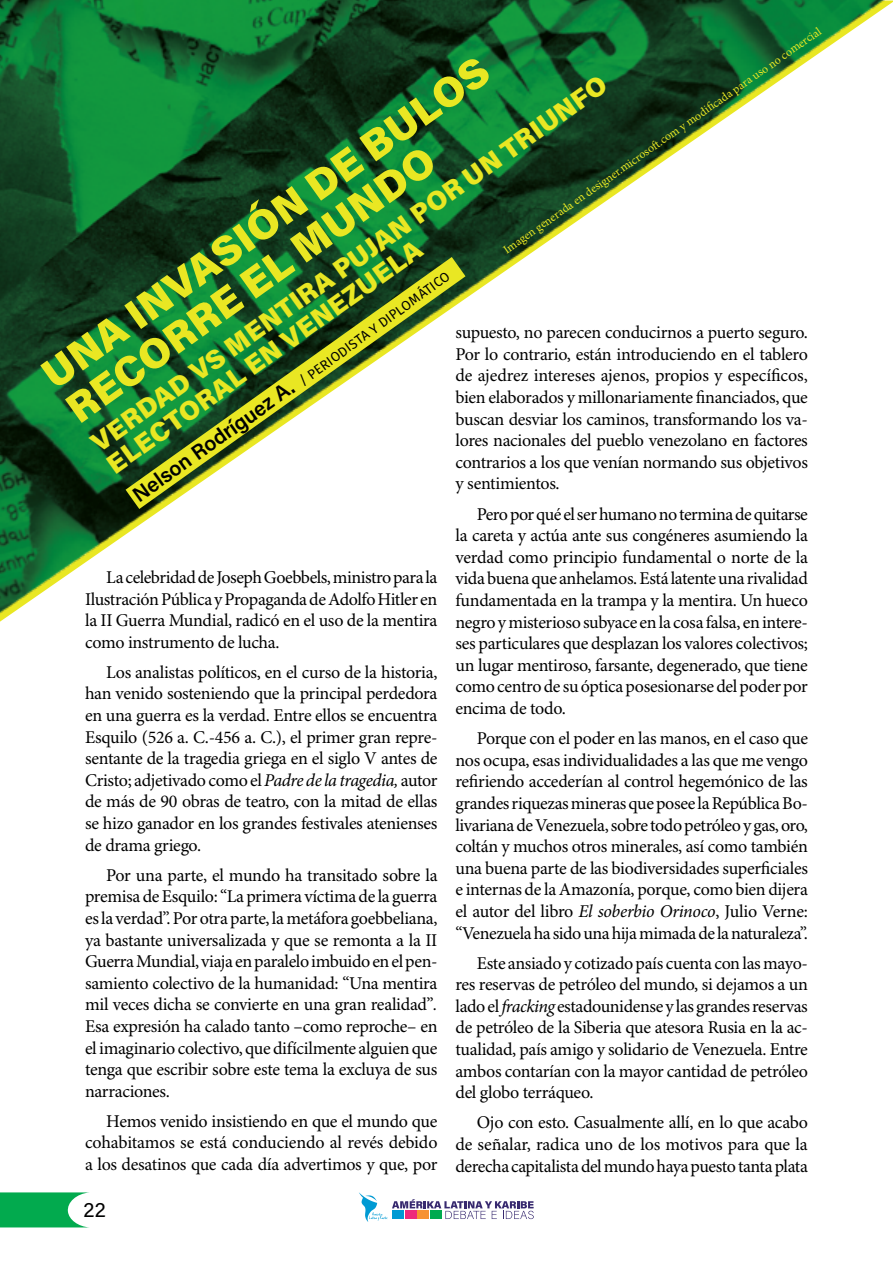
<style>
.page{position:relative;width:893px;height:1263px;background:#fff}
.page>*{position:absolute;margin:0;border:0;box-sizing:border-box;transform-origin:0 0}
.t1{font:42px/41.5px "Acumin Variable Concept";color:#e9e723}
.t2{font:27px/26px "Acumin Variable Concept";color:#e9e723}
.t3{font:21px "Acumin Variable Concept";color:#000101}
.t4{font:18px/21.6px "Minion Pro";letter-spacing:-.02em;color:#000;text-align:justify}
.t5{font:13.5px "Fira Sans";color:#000101}
.t6{font:12px "Minion Pro";color:#e9e723}
.s1{font-style:italic}
</style>
<div class="page">
<svg style="left:0;top:1192px;width:89px;height:35px"></svg>
<svg style="left:359px;top:1192px;width:175px;height:30px"></svg>
<img style="left:0;top:0;width:893px;height:616px">
<svg style="left:126px;top:257px;width:339px;height:252px"></svg>
<p class="t6" style="left:500px;top:245px;width:389px;rotate:-35deg">Imagen generada en designer.microsoft.com y modifi cada para uso no comercial</p>
<h1 class="t1" style="left:34px;top:362px;width:537px;rotate:-36deg">UNA INVASIÓN DE BULOS<br>RECORRE EL MUNDO</h1>
<h2 class="t2" style="left:87px;top:436px;width:627px;rotate:-36deg">VERDAD VS MENTIRA PUJAN POR UN TRIUNFO<br>ELECTORAL EN VENEZUELA</h2>
<p class="t5" style="left:294px;top:374px;width:184px;rotate:-36deg">/ PERIODISTA Y DIPLOMÁTICO</p>
<p class="t4" style="left:455px;top:322px;width:354px">supuesto, no parecen conducirnos a puerto seguro.<br>Por lo contrario, están introduciendo en el tablero de ajedrez intereses ajenos, propios y específicos, bien elaborados y millonariamente financiados, que buscan desviar los caminos, transformando los va&shy;lores nacionales del pueblo venezolano en factores contrarios a los que venían normando sus objetivos y sentimientos.</p>
<p class="t4" style="left:455px;top:504px;width:354px;text-indent:21px">Pero por qué el ser humano no termina de quitarse la careta y actúa ante sus congéneres asumiendo la verdad como principio fundamental o norte de la vida buena que anhelamos. Está latente una rivalidad fundamentada en la trampa y la mentira. Un hueco negro y misterioso subyace en la cosa falsa, en intere&shy;ses particulares que desplazan los valores colectivos; un lugar mentiroso, farsante, degenerado, que tiene como centro de su óptica posesionarse del poder por encima de todo.</p>
<p class="t4" style="left:455px;top:728px;width:354px;text-indent:21px">Porque con el poder en las manos, en el caso que nos ocupa, esas individualidades a las que me vengo refiriendo accederían al control hegemónico de las grandes riquezas mineras que posee la República Bo&shy;livariana de Venezuela, sobre todo petróleo y gas, oro, coltán y muchos otros minerales, así como también una buena parte de las biodiversidades superficiales e internas de la Amazonía, porque, como bien dijera el autor del libro <span class="s1">El soberbio Orinoco</span>, Julio Verne: “Venezuela ha sido una hija mimada de la naturaleza”.</p>
<p class="t4" style="left:455px;top:953px;width:354px;text-indent:21px">Este ansiado y cotizado país cuenta con las mayo&shy;res reservas de petróleo del mundo, si dejamos a un lado el <span class="s1">fracking</span> estadounidense y las grandes reservas de petróleo de la Siberia que atesora Rusia en la ac&shy;tualidad, país amigo y solidario de Venezuela. Entre ambos contarían con la mayor cantidad de petróleo del globo terráqueo.</p>
<p class="t4" style="left:455px;top:1112px;width:354px;text-indent:21px">Ojo con esto. Casualmente allí, en lo que acabo de señalar, radica uno de los motivos para que la derecha capitalista del mundo haya puesto tanta plata</p>
<p class="t3" style="left:126px;top:485px;width:194px;rotate:-35deg">Nelson Rodríguez A.</p>
<p class="t4" style="left:85px;top:567px;width:354px;text-indent:21px">La celebridad de Joseph Goebbels, ministro para la Ilustración Pública y Propaganda de Adolfo Hitler en la II Guerra Mundial, radicó en el uso de la mentira como instrumento de lucha.</p>
<p class="t4" style="left:85px;top:662px;width:354px;text-indent:21px">Los analistas políticos, en el curso de la historia, han venido sosteniendo que la principal perdedora en una guerra es la verdad. Entre ellos se encuentra Esquilo (526 a. C.-456 a. C.), el primer gran repre&shy;sentante de la tragedia griega en el siglo V antes de Cristo; adjetivado como el <span class="s1">Padre de la tragedia,</span> autor de más de 90 obras de teatro, con la mitad de ellas se hizo ganador en los grandes festivales atenienses de drama griego.</p>
<p class="t4" style="left:85px;top:865px;width:354px;text-indent:21px">Por una parte, el mundo ha transitado sobre la premisa de Esquilo: “La primera víctima de la guerra es la verdad”. Por otra parte, la metáfora goebbeliana, ya bastante universalizada y que se remonta a la II Guerra Mundial, viaja en paralelo imbuido en el pen&shy;samiento colectivo de la humanidad: “Una mentira mil veces dicha se convierte en una gran realidad”<span class="s1">.<br></span>Esa expresión ha calado tanto –como reproche– en el imaginario colectivo, que difícilmente alguien que tenga que escribir sobre este tema la excluya de sus narraciones.</p>
<p class="t4" style="left:85px;top:1111px;width:354px;text-indent:21px">Hemos venido insistiendo en que el mundo que cohabitamos se está conduciendo al revés debido a los desatinos que cada día advertimos y que, por</p>
<p class="t3" style="left:84px;top:1195px;width:23px">22</p>
</div>
